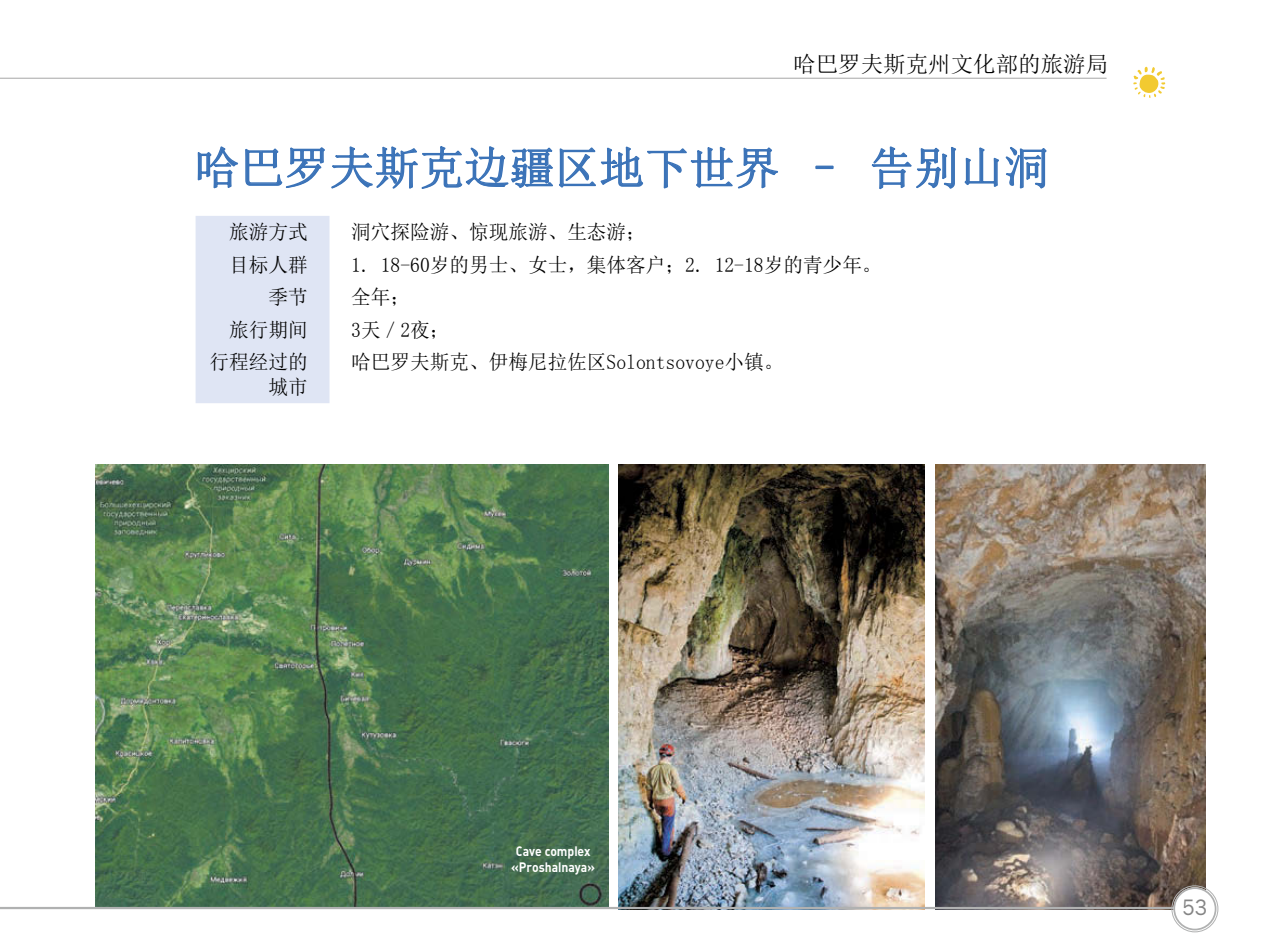
<style>
.page{position:relative;width:1278px;height:951px;background:#fff}
.page>*{position:absolute;margin:0;border:0;box-sizing:border-box;transform-origin:0 0}
.t1{font:45px "Sim Sun";color:#3b73b8}
.t2{font:22.5px "Sim Sun";color:#000}
.t3{font:22.5px "Franklin Gothic Book ITC";color:#858585;scale:.9 1}
.t4{font:20.25px/24.8px "Sim Sun";color:#000;text-align:right}
.t5{font:700 13.5px/15.8px "Plumb";color:#fff;text-align:center;scale:.9 1}
</style>
<div class="page">
<hr style="left:0;top:78px;width:1107px;height:1px;background:#b0b1b1">
<img style="left:619px;top:464px;width:306px;height:442px">
<img style="left:935px;top:464px;width:270px;height:442px">
<img style="left:96px;top:464px;width:512px;height:442px">
<svg style="left:1133px;top:67px;width:32px;height:31px"></svg>
<hr style="left:0;top:906px;width:1179px;height:2px;background:#b0b1b1">
<div style="left:1173px;top:886px;width:43px;height:44px;background:#fff;border-radius:50%"></div>
<div style="left:1172px;top:885px;width:46px;height:46px;border:1px solid #b0b1b1;border-radius:50%"></div>
<div style="left:1173px;top:886px;width:43px;height:44px;border:2px solid #b0b1b1;border-radius:50%"></div>
<svg style="left:197px;top:146px;width:581px;height:43px"></svg>
<div style="left:815px;top:165px;width:19px;height:4px;border:1px solid #3b73b8"></div>
<svg style="left:871px;top:146px;width:176px;height:44px"></svg>
<div style="left:196px;top:216px;width:134px;height:187px;background:#dfe5f4"></div>
<p class="t2" style="left:793px;top:52px;width:316px">哈巴罗夫斯克州文化部的旅游局</p>
<h1 class="t1" style="left:194px;top:145px;width:856px">哈巴罗夫斯克边疆区地下世界 – 告别山洞</h1>
<p class="t4" style="left:229px;top:220px;width:80px">旅游方式</p>
<p class="t4" style="left:351px;top:220px;width:296px">洞穴探险游、惊现旅游、生态游；</p>
<p class="t4" style="left:229px;top:252px;width:80px">目标人群</p>
<p class="t4" style="left:351px;top:252px;width:532px">1. 18-60岁的男士、女士，集体客户；2. 12-18岁的青少年。</p>
<p class="t4" style="left:268px;top:284px;width:41px">季节</p>
<p class="t4" style="left:351px;top:284px;width:60px">全年；</p>
<p class="t4" style="left:229px;top:317px;width:80px">旅行期间</p>
<p class="t4" style="left:351px;top:317px;width:100px">3天／2夜；</p>
<p class="t4" style="left:210px;top:349px;width:100px">行程经过的城市</p>
<p class="t4" style="left:351px;top:349px;width:434px">哈巴罗夫斯克、伊梅尼拉佐区Solontsovoye小镇。</p>
<p class="t5" style="left:511px;top:843px;width:95px">Cave complex «Proshalnaya»</p>
<p class="t3" style="left:1183px;top:892px;width:29px">53</p>
</div>
